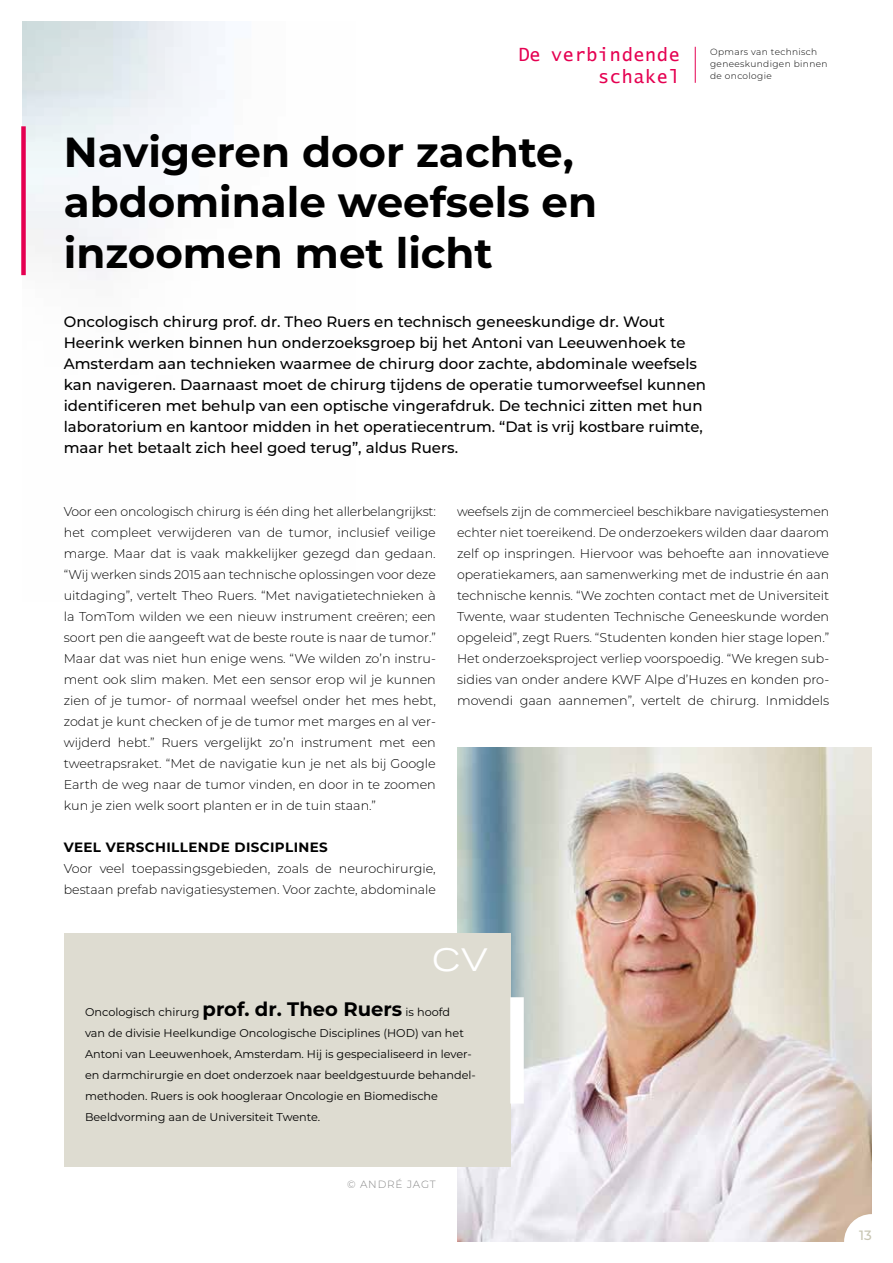
<style>
.page{position:relative;width:893px;height:1263px;background:#fff}
.page>*{position:absolute;margin:0;border:0;box-sizing:border-box;transform-origin:0 0}
.t1{font:700 42px/50.4px "Montserrat";color:#000}
.t2{font:expanded 31.2px "Trade Gothic LT Std";color:#fff}
.t3{font:18.3px/21.9px "Lucida Sans Typewriter";letter-spacing:.04em;color:#e50051;text-align:right}
.t4{font:500 15px/21px "Montserrat";color:#000}
.t5{font:700 13.5px "Montserrat";letter-spacing:.03em;color:#000}
.t6{font:500 13.5px "Montserrat";color:#c8c6b3}
.t7{font:300 12.75px/21px "Montserrat";color:#000;text-align:justify}
.t8{font:11.25px/21px "Montserrat";color:#000}
.t9{font:300 10.5px "Montserrat";letter-spacing:.08em;color:#878787}
.t10{font:300 9px/12px "Montserrat";letter-spacing:.04em;color:#000}
.s1{font-weight:700;font-size:19.5px}
</style>
<div class="page">
<hr style="left:695px;top:47px;width:1px;height:36px;background:#e50051">
<div style="left:21px;top:126px;width:5px;height:149px;background:#e50051"></div>
<img style="left:457px;top:747px;width:415px;height:495px">
<div style="left:64px;top:934px;width:446px;height:233px;background:#dedcd1"></div>
<div style="left:510px;top:997px;width:14px;height:106px;background:#fff"></div>
<svg style="left:844px;top:1214px;width:28px;height:28px"></svg>
<h3 class="t3" style="left:519px;top:43px;width:163px">De verbindende schakel</h3>
<p class="t10" style="left:710px;top:46px;width:119px">Opmars van technisch geneeskundigen binnen de oncologie</p>
<h1 class="t1" style="left:64px;top:125px;width:535px">Navigeren door zachte, abdominale weefsels en inzoomen met licht</h1>
<p class="t4" style="left:64px;top:311px;width:644px">Oncologisch chirurg prof. dr. Theo Ruers en technisch geneeskundige dr. Wout Heerink werken binnen hun onderzoeksgroep bij het Antoni van Leeuwenhoek te Amsterdam aan technieken waarmee de chirurg door zachte, abdominale weefsels kan navigeren. Daarnaast moet de chirurg tijdens de operatie tumorweefsel kunnen identificeren met behulp van een optische vingerafdruk. De technici zitten met hun laboratorium en kantoor midden in het operatiecentrum. “Dat is vrij kostbare ruimte, maar het betaalt zich heel goed terug”, aldus Ruers.</p>
<p class="t7" style="left:64px;top:501px;width:374px">Voor een oncologisch chirurg is één ding het allerbelangrijkst: het compleet verwijderen van de tumor, inclusief veilige marge. Maar dat is vaak makkelijker gezegd dan gedaan. “Wij werken sinds 2015 aan technische oplossingen voor deze uitdaging”, vertelt Theo Ruers. “Met navigatietechnieken à la TomTom wilden we een nieuw instrument creëren; een soort pen die aangeeft wat de beste route is naar de tumor.” Maar dat was niet hun enige wens. “We wilden zo’n instru&shy;ment ook slim maken. Met een sensor erop wil je kunnen zien of je tumor- of normaal weefsel onder het mes hebt, zodat je kunt checken of je de tumor met marges en al ver&shy;wijderd hebt.” Ruers vergelijkt zo’n instrument met een tweetrapsraket. “Met de navigatie kun je net als bij Google Earth de weg naar de tumor vinden, en door in te zoomen kun je zien welk soort planten er in de tuin staan.”</p>
<p class="t5" style="left:64px;top:837px;width:266px">VEEL VERSCHILLENDE DISCIPLINES</p>
<p class="t7" style="left:64px;top:858px;width:374px">Voor veel toepassingsgebieden, zoals de neurochirurgie, bestaan prefab navigatiesystemen. Voor zachte, abdominale</p>
<p class="t7" style="left:457px;top:501px;width:374px">weefsels zijn de commercieel beschikbare navigatiesystemen echter niet toereikend. De onderzoekers wilden daar daarom zelf op inspringen. Hiervoor was behoefte aan innovatieve operatiekamers, aan samenwerking met de industrie én aan technische kennis. “We zochten contact met de Universiteit Twente, waar studenten Technische Geneeskunde worden opgeleid”, zegt Ruers. “Studenten konden hier stage lopen.” Het onderzoeksproject verliep voorspoedig. “We kregen sub&shy;sidies van onder andere KWF Alpe d’Huzes en konden pro&shy;movendi gaan aannemen”, vertelt de chirurg. Inmiddels</p>
<h2 class="t2" style="left:433px;top:939px;width:56px">CV</h2>
<p class="t8" style="left:85px;top:1001px;width:392px">Oncologisch chirurg <span class="s1">prof. dr. Theo Ruers</span> is hoofd<br>van de divisie Heelkundige Oncologische Disciplines (HOD) van het Antoni van Leeuwenhoek, Amsterdam. Hij is gespecialiseerd in lever&shy;en darmchirurgie en doet onderzoek naar beeldgestuurde behandel&shy;methoden. Ruers is ook hoogleraar Oncologie en Biomedische Beeldvorming aan de Universiteit Twente.</p>
<p class="t9" style="left:347px;top:1177px;width:90px">© ANDRÉ JAGT</p>
<p class="t6" style="left:859px;top:1226px;width:14px">13</p>
</div>
